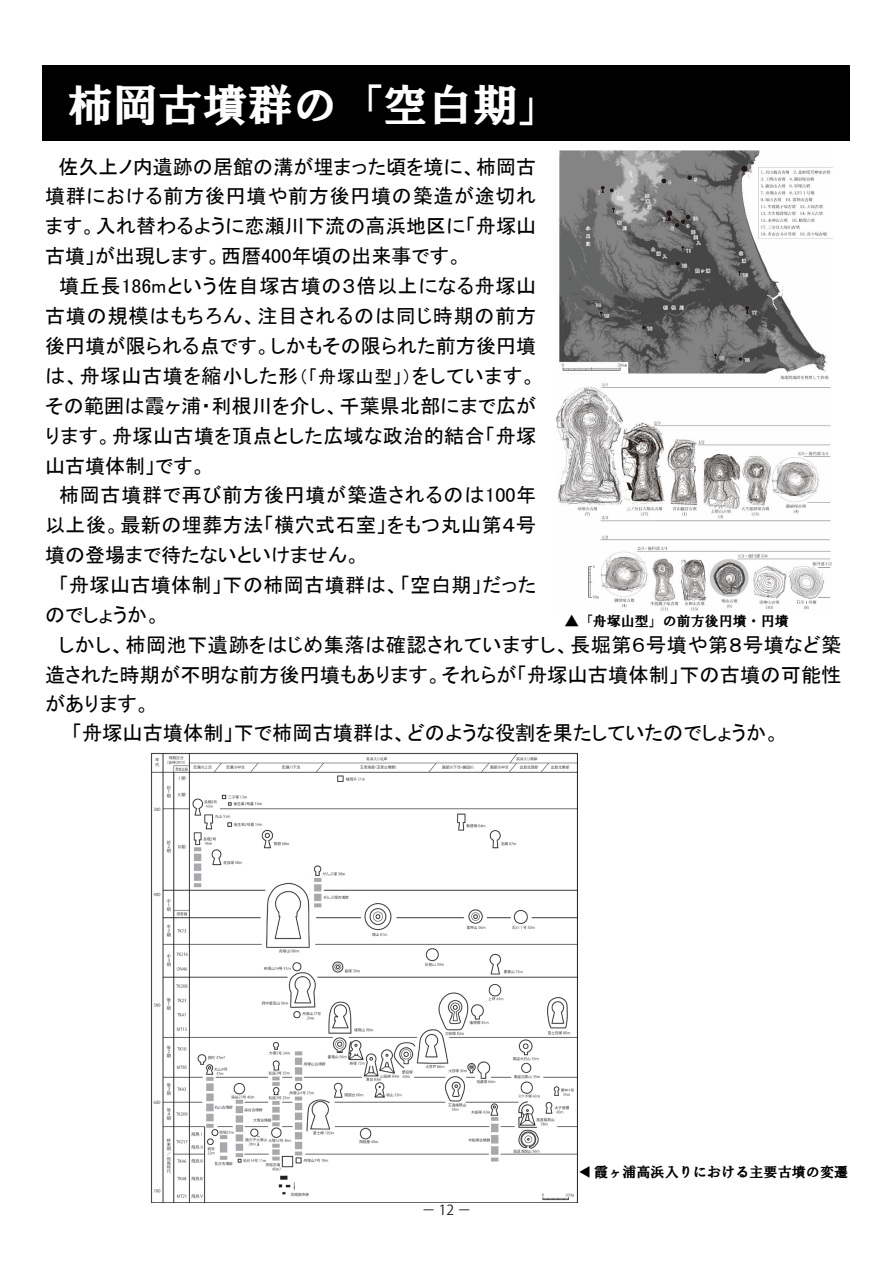
<style>
.page{position:relative;width:893px;height:1263px;background:#fff}
.page>*{position:absolute;margin:0;border:0;box-sizing:border-box;transform-origin:0 0}
.t1{font:45px "HG Soei Presence EB";color:#fff}
.t2{font:20.25px/29.4px "MS P Gothic";color:#000}
.t3{font:20.1px "MS P Gothic";letter-spacing:.02em;color:#000}
.t4{font:20.1px "MS P Gothic";color:#000}
.t5{font:20.1px "MS P Gothic";letter-spacing:.04em;color:#000}
.t6{font:14.1px "HG Soei Presence EB";color:#000}
.t7{font:14.1px "MS P Mincho";color:#000}
.t8{font:13.8px "Koz Go Pro";color:#231f20}
.s1{font-size:18px}
</style>
<div class="page">
<div style="left:43px;top:66px;width:807px;height:75px;background:#000"></div>
<img style="left:556px;top:151px;width:276px;height:460px">
<img style="left:151px;top:752px;width:427px;height:450px">
<p class="t1" style="left:68px;top:82px;width:497px">柿岡古墳群の「空白期」</p>
<p class="t4" style="left:58px;top:156px;width:479px">佐久上ノ内遺跡の居館の溝が埋まった頃を境に、柿岡古</p>
<p class="t3" style="left:45px;top:186px;width:493px">墳群における前方後円墳や前方後円墳の築造が途切れ</p>
<p class="t3" style="left:45px;top:216px;width:493px">ます。入れ替わるように恋瀬川下流の高浜地区に「舟塚山</p>
<p class="t4" style="left:45px;top:246px;width:419px">古墳」が出現します。西暦400年頃の出来事です。</p>
<p class="t3" style="left:59px;top:276px;width:479px">墳丘長186mという佐自塚古墳の３倍以上になる舟塚山</p>
<p class="t5" style="left:45px;top:306px;width:493px">古墳の規模はもちろん、注目されるのは同じ時期の前方</p>
<p class="t3" style="left:45px;top:336px;width:493px">後円墳が限られる点です。しかもその限られた前方後円墳</p>
<p class="t3" style="left:45px;top:366px;width:493px">は、舟塚山古墳を縮小した形<span class="s1">（「舟塚山型」）</span>をしています。</p>
<p class="t3" style="left:45px;top:395px;width:493px">その範囲は霞ヶ浦・利根川を介し、千葉県北部にまで広が</p>
<p class="t3" style="left:45px;top:425px;width:493px">ります。舟塚山古墳を頂点とした広域な政治的結合「舟塚</p>
<p class="t3" style="left:45px;top:455px;width:162px">山古墳体制」です。</p>
<p class="t3" style="left:59px;top:485px;width:479px">柿岡古墳群で再び前方後円墳が築造されるのは100年</p>
<p class="t3" style="left:45px;top:515px;width:493px">以上後。最新の埋葬方法「横穴式石室」をもつ丸山第４号</p>
<p class="t4" style="left:45px;top:545px;width:317px">墳の登場まで待たないといけません。</p>
<p class="t3" style="left:59px;top:575px;width:479px">「舟塚山古墳体制」下の柿岡古墳群は、「空白期」だった</p>
<p class="t3" style="left:45px;top:605px;width:117px">のでしょうか。</p>
<p class="t6" style="left:565px;top:614px;width:226px">▲「舟塚山型」の前方後円墳・円墳</p>
<p class="t2" style="left:45px;top:630px;width:798px;text-indent:14px">しかし、柿岡池下遺跡をはじめ集落は確認されていますし、長堀第６号墳や第８号墳など築造された時期が不明な前方後円墳もあります。それらが「舟塚山古墳体制」下の古墳の可能性があります。<br>　　「舟塚山古墳体制」下で柿岡古墳群は、どのような役割を果たしていたのでしょうか。</p>
<p class="t6" style="left:569px;top:614px;width:228px">▲「舟塚山型」の前方後円墳・円墳</p>
<p class="t8" style="left:422px;top:1200px;width:51px">－ 12 －</p>
<p class="t7" style="left:578px;top:1178px;width:16px;rotate:-90deg">▲</p>
<p class="t6" style="left:594px;top:1165px;width:256px">霞ヶ浦高浜入りにおける主要古墳の変遷</p>
</div>
